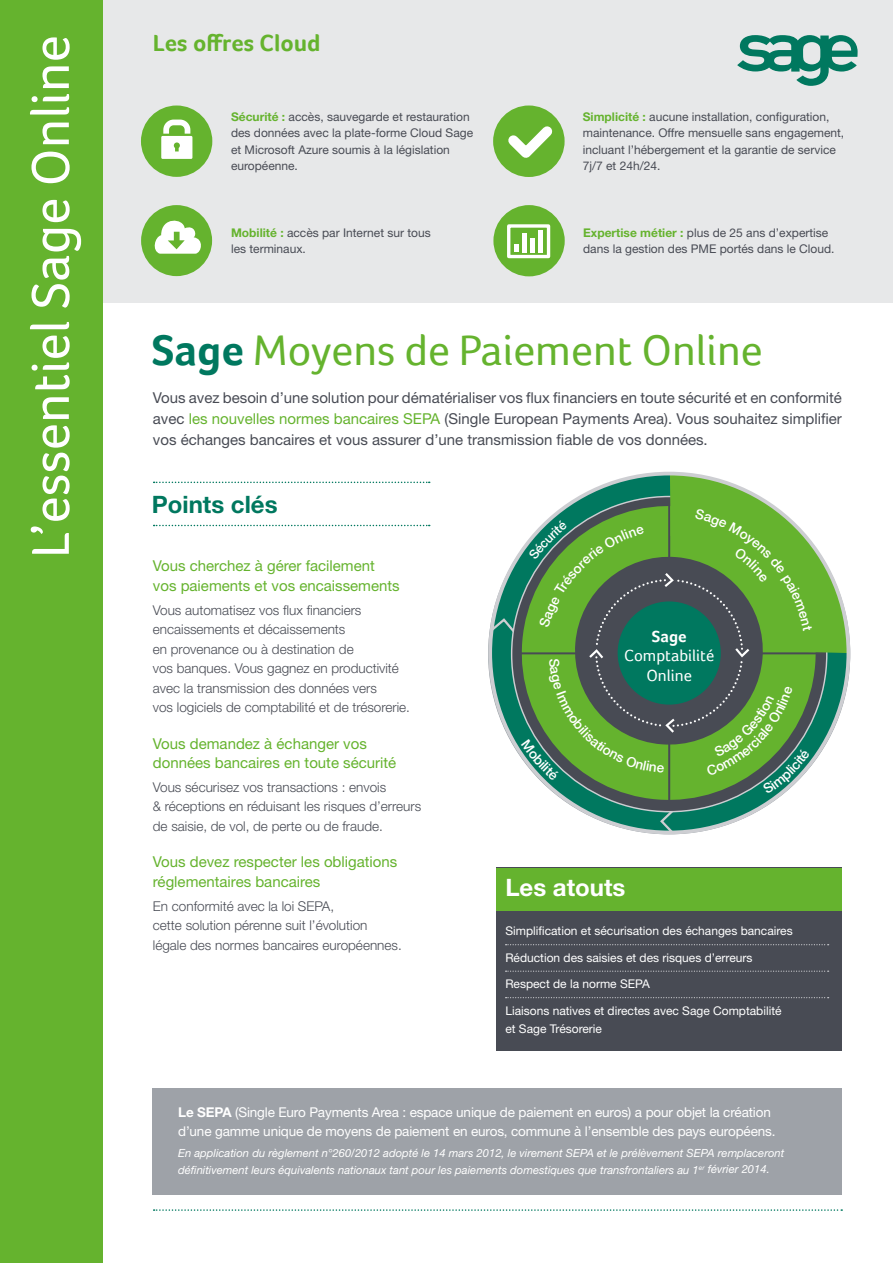
<style>
.page{position:relative;width:893px;height:1263px;background:#fff}
.page>*{position:absolute;margin:0;border:0;box-sizing:border-box;transform-origin:0 0}
.t1{font:54.75px "Foco";color:#fff}
.t2{font:43.95px "Foco";color:#65b32e}
.t3{font:700 24px "Foco";color:#65b32e}
.t4{font:700 24px "Helvetica Neue LT Std";color:#00785f}
.t5{font:700 24px "Helvetica Neue LT Std";color:#fff}
.t6{font:16.5px/19.5px "Foco";color:#fff;text-align:center}
.t7{font:700 16.5px "Foco";color:#fff}
.t8{font:15px/21px "Helvetica Neue LT Std";color:#484b54;text-align:justify}
.t9{font:15px/19.5px "Helvetica Neue LT Std";color:#65b32e}
.t10{font:300 13.5px/19.5px "Helvetica Neue LT Std";color:#484b54}
.t11{font:13.5px/19.5px "Helvetica Neue LT Std";letter-spacing:-.01em;color:#fff}
.t12{font:12px/16.5px "Helvetica Neue LT Std";color:#484b54}
.t13{font:12px/18px "Helvetica Neue LT Std";color:#fff}
.t14{font:italic 11.25px/16.5px "Helvetica Neue LT Std";color:#fff}
.s1{font-weight:700;color:#65b32e}
.s2{font-weight:700;color:#00785f}
.s3{color:#65b32e}
.s4{font-weight:700}
</style>
<div class="page">
<svg style="left:154px;top:525px;width:276px;height:1px"></svg>
<svg style="left:154px;top:482px;width:276px;height:1px"></svg>
<div style="left:496px;top:868px;width:346px;height:183px;background:#484b54"></div>
<svg style="left:506px;top:944px;width:323px;height:1px"></svg>
<svg style="left:506px;top:970px;width:323px;height:2px"></svg>
<svg style="left:506px;top:997px;width:323px;height:1px"></svg>
<div style="left:496px;top:868px;width:346px;height:42px;background:#65b32e"></div>
<svg style="left:154px;top:1209px;width:688px;height:2px"></svg>
<div style="left:153px;top:1088px;width:689px;height:106px;background:#9ea2a8"></div>
<div style="left:77px;top:0;width:816px;height:303px;background:#e7e8e9"></div>
<div style="left:141px;top:105px;width:71px;height:72px;background:#65b32e;border-radius:50%"></div>
<svg style="left:161px;top:120px;width:31px;height:39px"></svg>
<div style="left:141px;top:205px;width:71px;height:71px;background:#65b32e;border-radius:50%"></div>
<svg style="left:152px;top:220px;width:50px;height:52px"></svg>
<div style="left:493px;top:105px;width:72px;height:72px;background:#65b32e;border-radius:50%"></div>
<svg style="left:508px;top:126px;width:44px;height:32px"></svg>
<div style="left:493px;top:205px;width:72px;height:71px;background:#65b32e;border-radius:50%"></div>
<svg style="left:505px;top:205px;width:48px;height:9px"></svg>
<div style="left:507px;top:224px;width:43px;height:34px;border:3px solid #fff"></div>
<div style="left:514px;top:244px;width:5px;height:8px;background:#fff"></div>
<div style="left:522px;top:233px;width:5px;height:19px;background:#fff"></div>
<div style="left:530px;top:238px;width:5px;height:14px;background:#fff"></div>
<div style="left:538px;top:230px;width:5px;height:22px;background:#fff"></div>
<div style="left:0;top:0;width:102px;height:1263px;background:#65b32e"></div>
<svg style="left:737px;top:35px;width:121px;height:51px"></svg>
<svg style="left:489px;top:474px;width:361px;height:360px;background:#358878"></svg>
<svg style="left:658px;top:812px;width:18px;height:23px"></svg>
<svg style="left:555px;top:794px;width:228px;height:12px;background:#4b7e6a"></svg>
<hr style="left:668px;top:501px;width:2px;height:305px;background:#484b54">
<svg style="left:489px;top:475px;width:360px;height:319px"></svg>
<h1 class="t1" style="left:19px;top:558px;width:524px;rotate:-90deg">L’essentiel Sage Online</h1>
<h3 class="t3" style="left:153px;top:29px;width:169px">Les offres Cloud</h3>
<p class="t12" style="left:231px;top:108px;width:244px"><span class="s1">Sécurité :</span> accès, sauvegarde et restauration des données avec la plate-forme Cloud Sage et Microsoft Azure soumis à la législation européenne.</p>
<p class="t12" style="left:583px;top:108px;width:263px"><span class="s1">Simplicité :</span> aucune installation, configuration, maintenance. Offre mensuelle sans engagement, incluant l’hébergement et la garantie de service 7j/7 et 24h/24.</p>
<p class="t12" style="left:231px;top:224px;width:201px"><span class="s1">Mobilité :</span> accès par Internet sur tous les terminaux.</p>
<p class="t12" style="left:583px;top:224px;width:253px"><span class="s1">Expertise métier :</span> plus de 25 ans d’expertise dans la gestion des PME portés dans le Cloud.</p>
<h2 class="t2" style="left:152px;top:325px;width:612px"><span class="s2">Sage</span> Moyens de Paiement Online</h2>
<p class="t8" style="left:153px;top:387px;width:691px">Vous avez besoin d’une solution pour dématérialiser vos flux financiers en toute sécurité et en conformité avec <span class="s3">les nouvelles normes bancaires SEPA</span> (Single European Payments Area). Vous souhaitez simplifier vos échanges bancaires et vous assurer d’une transmission fiable de vos données.</p>
<h3 class="t4" style="left:152px;top:489px;width:127px">Points clés</h3>
<p class="t9" style="left:153px;top:556px;width:248px">Vous cherchez à gérer facilement vos paiements et vos encaissements</p>
<p class="t10" style="left:153px;top:600px;width:259px">Vous automatisez vos flux financiers encaissements et décaissements<br>en provenance ou à destination de<br>vos banques. Vous gagnez en productivité avec la transmission des données vers<br>vos logiciels de comptabilité et de trésorerie.</p>
<p class="t9" style="left:153px;top:733px;width:245px">Vous demandez à échanger vos données bancaires en toute sécurité</p>
<p class="t10" style="left:153px;top:777px;width:270px">Vous sécurisez vos transactions : envois<br>&amp; réceptions en réduisant les risques d’erreurs de saisie, de vol, de perte ou de fraude.</p>
<p class="t9" style="left:153px;top:852px;width:246px">Vous devez respecter les obligations réglementaires bancaires</p>
<p class="t10" style="left:153px;top:896px;width:250px">En conformité avec la loi SEPA,<br>cette solution pérenne suit l’évolution légale des normes bancaires européennes.</p>
<p class="t7" style="left:652px;top:626px;width:36px">Sage</p>
<p class="t6" style="left:624px;top:646px;width:92px">Comptabilité<br>Online</p>
<h3 class="t5" style="left:505px;top:873px;width:122px">Les atouts</h3>
<p class="t13" style="left:505px;top:922px;width:289px">Simplification et sécurisation des échanges bancaires</p>
<p class="t13" style="left:505px;top:948px;width:249px">Réduction des saisies et des risques d’erreurs</p>
<p class="t13" style="left:505px;top:975px;width:146px">Respect de la norme SEPA</p>
<p class="t13" style="left:505px;top:1001px;width:278px">Liaisons natives et directes avec Sage Comptabilité et Sage Trésorerie</p>
<p class="t11" style="left:178px;top:1102px;width:599px"><span class="s4">Le SEPA</span> (Single Euro Payments Area : espace unique de paiement en euros) a pour objet la création d’une gamme unique de moyens de paiement en euros, commune à l’ensemble des pays européens.</p>
<p class="t14" style="left:178px;top:1144px;width:608px">En application du règlement n°260/2012 adopté le 14 mars 2012, le virement SEPA et le prélèvement SEPA remplaceront définitivement leurs équivalents nationaux tant pour les paiements domestiques que transfrontaliers au 1<sup>er</sup> février 2014.</p>
</div>
